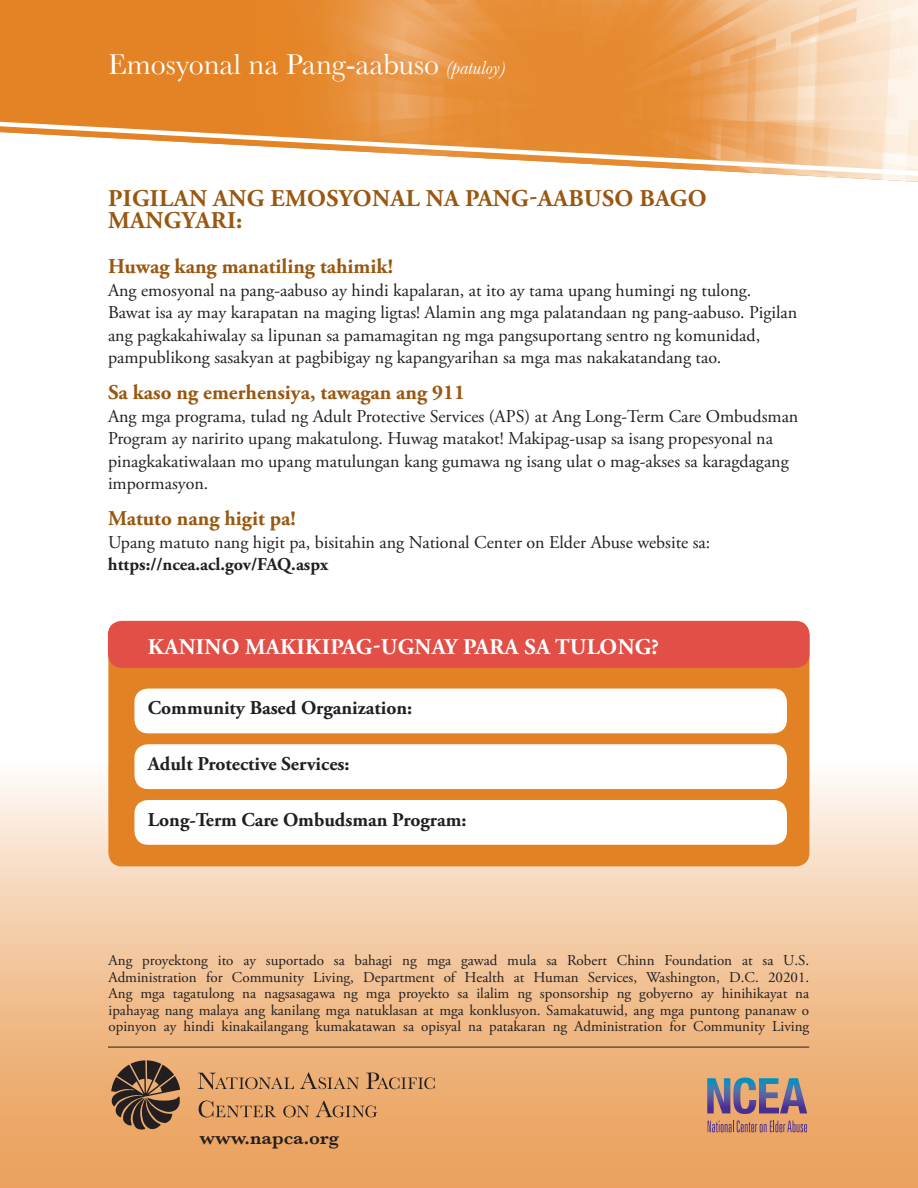
<style>
.page{position:relative;width:918px;height:1188px;background:#fff}
.page>*{position:absolute;margin:0;border:0;box-sizing:border-box;transform-origin:0 0}
.t1{font:30px "Baskerville";color:#fff}
.t2{font:700 24px/22.5px "Adobe Garamond Pro";letter-spacing:.015em;color:#995710}
.t3{font:700 22.5px "Adobe Garamond Pro";letter-spacing:.015em;color:#fff}
.t4{font:700 21px "Adobe Garamond Pro";color:#995710}
.t5{font:700 19.5px "Adobe Garamond Pro";color:#231f20}
.t6{font:600 19.35px "Baskerville";color:#231f20}
.t7{font:18px/22.5px "Adobe Garamond Pro";color:#231f20}
.t8{font:15px/16.5px "Adobe Garamond Pro";color:#231f20;text-align:justify}
.s1{font-style:italic;font-size:19.5px}
.s2{font-weight:700}
</style>
<div class="page">
<svg style="left:0;top:762px;width:918px;height:426px;background:#f0bf90"></svg>
<img style="left:0;top:0;width:918px;height:182px">
<svg style="left:0;top:119px;width:918px;height:60px"></svg>
<hr style="left:108px;top:1047px;width:701px;height:1px;background:#231f20">
<div style="left:108px;top:621px;width:701px;height:245px;background:#e38225;border-radius:14px"></div>
<div style="left:108px;top:621px;width:701px;height:46px;background:#e24f47;border-radius:14px"></div>
<div style="left:108px;top:621px;width:701px;height:46px;border:1px solid #e24f47;border-radius:14px"></div>
<div style="left:134px;top:689px;width:653px;height:44px;background:#fff;border-radius:14px"></div>
<div style="left:134px;top:800px;width:653px;height:45px;background:#fff;border-radius:14px"></div>
<div style="left:134px;top:744px;width:653px;height:45px;background:#fff;border-radius:14px"></div>
<svg style="left:111px;top:1060px;width:71px;height:70px;background:#7b5c42"></svg>
<svg style="left:198px;top:1073px;width:96px;height:16px;background:#c79464"></svg>
<svg style="left:300px;top:1072px;width:59px;height:17px"></svg>
<svg style="left:366px;top:1073px;width:69px;height:16px"></svg>
<svg style="left:199px;top:1101px;width:77px;height:16px"></svg>
<svg style="left:283px;top:1106px;width:26px;height:11px"></svg>
<svg style="left:315px;top:1101px;width:62px;height:16px"></svg>
<svg style="left:708px;top:1120px;width:99px;height:12px"></svg>
<svg style="left:707px;top:1078px;width:100px;height:36px;background:#8c7f8d"></svg>
<p class="t1" style="left:108px;top:47px;width:399px">Emosyonal na Pang-aabuso <span class="s1">(patuloy)</span></p>
<p class="t2" style="left:108px;top:187px;width:600px">PIGILAN ANG EMOSYONAL NA PANG-AABUSO BAGO<br>MANGYARI:</p>
<p class="t4" style="left:108px;top:254px;width:287px">Huwag kang manatiling tahimik!</p>
<p class="t7" style="left:108px;top:280px;width:691px">Ang emosyonal na pang-aabuso ay hindi kapalaran, at ito ay tama upang humingi ng tulong.<br>Bawat isa ay may karapatan na maging ligtas! Alamin ang mga palatandaan ng pang-aabuso. Pigilan ang pagkakahiwalay sa lipunan sa pamamagitan ng mga pangsuportang sentro ng komunidad, pampublikong sasakyan at pagbibigay ng kapangyarihan sa mga mas nakakatandang tao.</p>
<p class="t4" style="left:108px;top:380px;width:358px">Sa kaso ng emerhensiya, tawagan ang 911</p>
<p class="t7" style="left:108px;top:406px;width:692px">Ang mga programa, tulad ng Adult Protective Services (APS) at Ang Long-Term Care Ombudsman Program ay naririto upang makatulong. Huwag matakot! Makipag-usap sa isang propesyonal na pinagkakatiwalaan mo upang matulungan kang gumawa ng isang ulat o mag-akses sa karagdagang impormasyon.</p>
<p class="t4" style="left:108px;top:506px;width:189px">Matuto nang higit pa!</p>
<p class="t7" style="left:108px;top:532px;width:604px">Upang matuto nang higit pa, bisitahin ang National Center on Elder Abuse website sa: <span class="s2">https://ncea.acl.gov/FAQ.aspx</span></p>
<p class="t3" style="left:148px;top:634px;width:512px">KANINO MAKIKIPAG-UGNAY PARA SA TULONG?</p>
<p class="t5" style="left:148px;top:696px;width:266px">Community Based Organization:</p>
<p class="t5" style="left:148px;top:753px;width:203px">Adult Protective Services:</p>
<p class="t5" style="left:148px;top:809px;width:320px">Long-Term Care Ombudsman Program:</p>
<p class="t8" style="left:109px;top:953px;width:702px">Ang proyektong ito ay suportado sa bahagi ng mga gawad mula sa Robert Chinn Foundation at sa U.S.<br>Administration for Community Living, Department of Health at Human Services, Washington, D.C. 20201.<br>Ang mga tagatulong na nagsasagawa ng mga proyekto sa ilalim ng sponsorship ng gobyerno ay hinihikayat na ipahayag nang malaya ang kanilang mga natuklasan at mga konklusyon. Samakatuwid, ang mga puntong pananaw o opinyon ay hindi kinakailangang kumakatawan sa opisyal na patakaran ng Administration for Community Living</p>
<p class="t6" style="left:199px;top:1127px;width:141px">www.napca.org</p>
</div>
